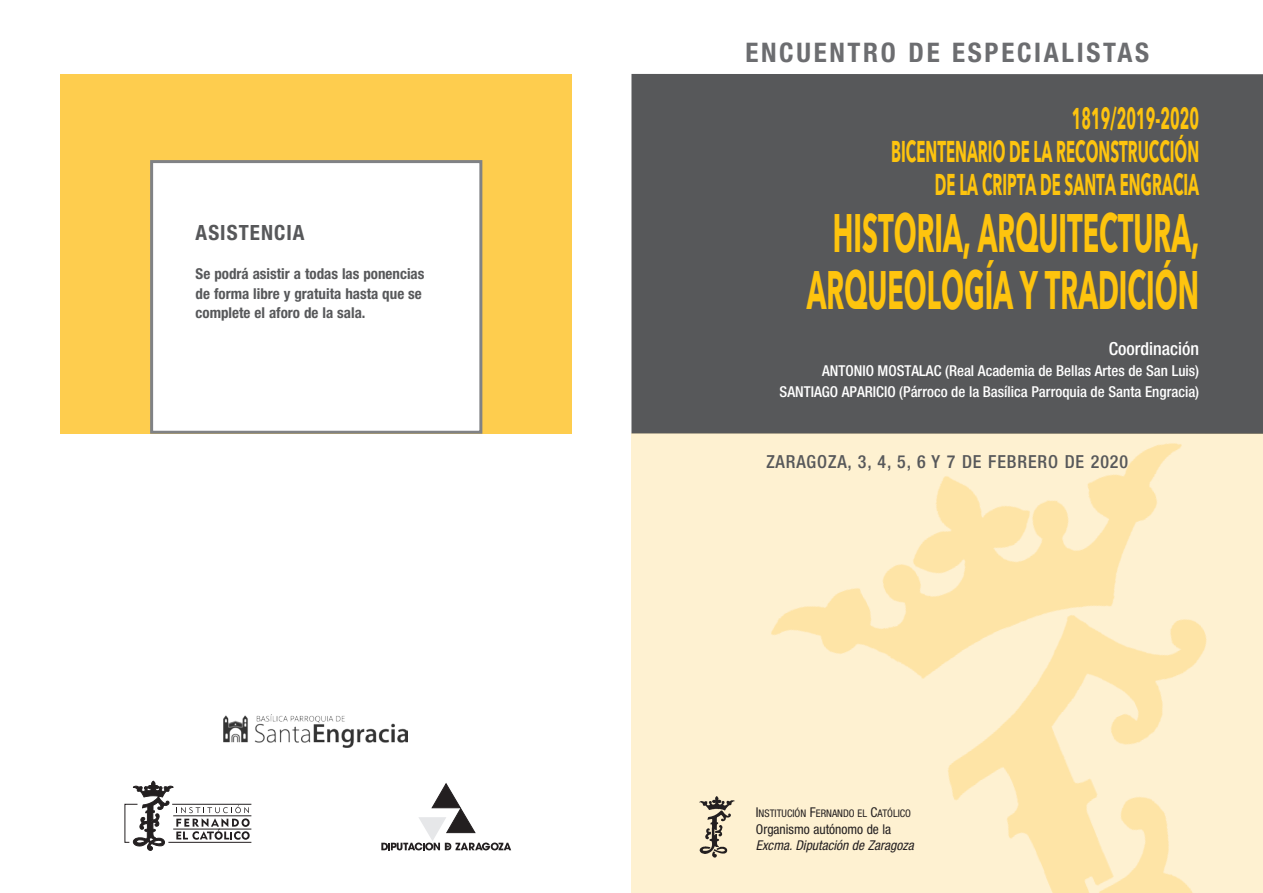
<style>
.page{position:relative;width:1263px;height:893px;background:#fff}
.page>*{position:absolute;margin:0;border:0;box-sizing:border-box;transform-origin:0 0}
.t1{font:700 54px/57px "Avenir Next";color:#fec40e;text-align:center;scale:.5 1}
.t2{font:700 30px/33px "Avenir Next";color:#fec40e;text-align:right;scale:.5 1}
.t3{font:700 condensed 27px "Helvetica Neue LT Std";letter-spacing:.1em;color:#6c6d70}
.t4{font:700 condensed 21px "Helvetica Neue LT Std";letter-spacing:.05em;color:#57585a}
.t5{font:500 condensed 18px "Helvetica Neue LT Std";letter-spacing:.05em;color:#57585a}
.t6{font:500 condensed 18px "Helvetica Neue LT Std";color:#fff}
.t7{font:500 condensed 15px "Helvetica Neue LT Std";color:#fff}
.t8{font:700 condensed 15px/19.5px "Helvetica Neue LT Std";color:#57585a}
.t9{font:italic condensed 13.5px/16.5px "Helvetica Neue LT Std";color:#231f20}
.t10{font:condensed 10.5px "Helvetica Neue LT Std";color:#231f20}
.s1{font-size:13.5px}
.s2{font-style:normal}
</style>
<div class="page">
<div style="left:61px;top:74px;width:511px;height:360px;background:#fecd4e"></div>
<div style="left:152px;top:162px;width:329px;height:270px;background:#fff"></div>
<div style="left:150px;top:160px;width:332px;height:274px;border:3px solid #808285"></div>
<div style="left:631px;top:434px;width:632px;height:459px;background:#fef1d1"></div>
<img style="left:771px;top:443px;width:436px;height:450px">
<div style="left:631px;top:74px;width:632px;height:360px;background:#57585a"></div>
<img style="left:699px;top:796px;width:36px;height:62px">
<svg style="left:381px;top:783px;width:130px;height:67px"></svg>
<svg style="left:124px;top:781px;width:128px;height:69px"></svg>
<img style="left:224px;top:714px;width:184px;height:33px">
<p class="t4" style="left:196px;top:220px;width:110px">ASISTENCIA</p>
<p class="t8" style="left:196px;top:264px;width:230px">Se podrá asistir a todas las ponencias de forma libre y gratuita hasta que se complete el aforo de la sala.</p>
<p class="t3" style="left:745px;top:36px;width:405px">ENCUENTRO DE ESPECIALISTAS</p>
<p class="t2" style="left:1072px;top:101px;width:256px">1819/2019-2020</p>
<p class="t2" style="left:891px;top:134px;width:617px">BICENTENARIO DE LA RECONSTRUCCIÓN<br>DE LA CRIPTA DE SANTA ENGRACIA</p>
<p class="t1" style="left:807px;top:204px;width:786px">HISTORIA, ARQUITECTURA,<br>ARQUEOLOGÍA Y TRADICIÓN</p>
<p class="t6" style="left:1109px;top:338px;width:92px">Coordinación</p>
<p class="t7" style="left:822px;top:362px;width:379px">ANTONIO MOSTALAC (Real Academia de Bellas Artes de San Luis)</p>
<p class="t7" style="left:779px;top:383px;width:421px">SANTIAGO APARICIO (Párroco de la Basílica Parroquia de Santa Engracia)</p>
<p class="t5" style="left:766px;top:451px;width:363px">ZARAGOZA, 3, 4, 5, 6 Y 7 DE FEBRERO DE 2020</p>
<p class="t10" style="left:756px;top:808px;width:157px"><span class="s1">I</span>NSTITUCIÓN <span class="s1">F</span>ERNANDO EL <span class="s1">C</span>ATÓLICO</p>
<p class="t9" style="left:756px;top:821px;width:159px"><span class="s2">Organismo autónomo de la<br></span>Excma. Diputación de Zaragoza</p>
</div>
